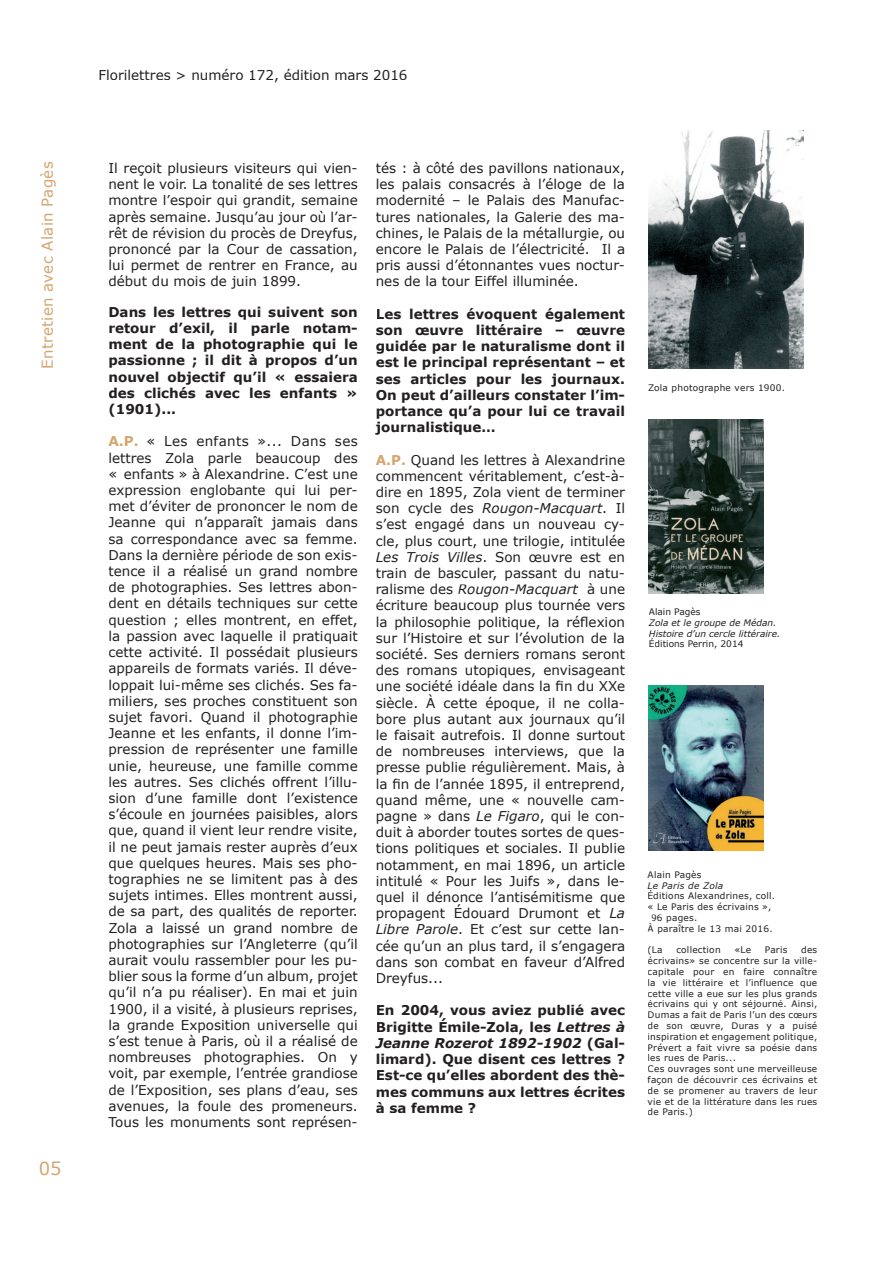
<style>
.page{position:relative;width:893px;height:1263px;background:#fff}
.page>*{position:absolute;margin:0;border:0;box-sizing:border-box;transform-origin:0 0}
.t1{font:18px "Verdana";color:#d5a56f}
.t2{font:15px "Verdana";letter-spacing:.02em;color:#d5a56f}
.t3{font:13.5px/16.2px "Verdana";color:#231f20;text-align:justify}
.t4{font:700 13.5px/16.2px "Verdana";color:#231f20;text-align:justify}
.t5{font:9px/10.8px "Verdana";letter-spacing:.025em;color:#231f20}
.t6{font:italic 9px/10.8px "Verdana";color:#231f20}
.t7{font:9px "Verdana";color:#231f20}
.t8{font:italic 9px "Verdana";letter-spacing:.025em;color:#231f20}
.s1{font-weight:700;color:#d5a56f}
.s2{font-style:italic}
</style>
<div class="page">
<img style="left:649px;top:131px;width:155px;height:238px">
<img style="left:649px;top:420px;width:115px;height:173px">
<img style="left:649px;top:686px;width:115px;height:164px">
<p class="t2" style="left:38px;top:369px;width:209px;rotate:-90deg">Entretien avec Alain Pagès</p>
<h1 class="t1" style="left:39px;top:1157px;width:24px">05</h1>
<p class="t3" style="left:98px;top:66px;width:311px">Florilettres &gt; numéro 172, édition mars 2016</p>
<p class="t3" style="left:108px;top:160px;width:251px">Il reçoit plusieurs visiteurs qui vien&shy;nent le voir. La tonalité de ses lettres montre l’espoir qui grandit, semaine après semaine. Jusqu’au jour où l’ar&shy;rêt de révision du procès de Dreyfus, prononcé par la Cour de cassation, lui permet de rentrer en France, au début du mois de juin 1899.</p>
<p class="t4" style="left:108px;top:303px;width:251px">Dans les lettres qui suivent son retour d’exil, il parle notam&shy;ment de la photographie qui le passionne ; il dit à propos d’un nouvel objectif qu’il « essaiera des clichés avec les enfants » (1901)...</p>
<p class="t3" style="left:108px;top:433px;width:251px"><span class="s1">A.P.</span> « Les enfants »... Dans ses lettres Zola parle beaucoup des « enfants » à Alexandrine. C’est une expression englobante qui lui per&shy;met d’éviter de prononcer le nom de Jeanne qui n’apparaît jamais dans sa correspondance avec sa femme.<br>Dans la dernière période de son exis&shy;tence il a réalisé un grand nombre de photographies. Ses lettres abon&shy;dent en détails techniques sur cette question ; elles montrent, en effet, la passion avec laquelle il pratiquait cette activité. Il possédait plusieurs appareils de formats variés. Il déve&shy;loppait lui-même ses clichés. Ses fa&shy;miliers, ses proches constituent son sujet favori. Quand il photographie Jeanne et les enfants, il donne l’im&shy;pression de représenter une famille unie, heureuse, une famille comme les autres. Ses clichés offrent l’illu&shy;sion d’une famille dont l’existence s’écoule en journées paisibles, alors que, quand il vient leur rendre visite, il ne peut jamais rester auprès d’eux que quelques heures. Mais ses pho&shy;tographies ne se limitent pas à des sujets intimes. Elles montrent aussi, de sa part, des qualités de reporter.<br>Zola a laissé un grand nombre de photographies sur l’Angleterre (qu’il aurait voulu rassembler pour les pu&shy;blier sous la forme d’un album, projet qu’il n’a pu réaliser). En mai et juin 1900, il a visité, à plusieurs reprises, la grande Exposition universelle qui s’est tenue à Paris, où il a réalisé de nombreuses photographies. On y voit, par exemple, l’entrée grandiose de l’Exposition, ses plans d’eau, ses avenues, la foule des promeneurs.<br>Tous les monuments sont représen-</p>
<p class="t3" style="left:376px;top:160px;width:251px">tés : à côté des pavillons nationaux, les palais consacrés à l’éloge de la modernité – le Palais des Manufac&shy;tures nationales, la Galerie des ma&shy;chines, le Palais de la métallurgie, ou encore le Palais de l’électricité. Il a pris aussi d’étonnantes vues noctur&shy;nes de la tour Eiffel illuminée.</p>
<p class="t4" style="left:376px;top:305px;width:251px">Les lettres évoquent également son œuvre littéraire – œuvre guidée par le naturalisme dont il est le principal représentant – et ses articles pour les journaux.<br>On peut d’ailleurs constater l’im&shy;portance qu’a pour lui ce travail journalistique…</p>
<p class="t3" style="left:376px;top:451px;width:251px"><span class="s1">A.P.</span> Quand les lettres à Alexandrine commencent véritablement, c’est-à&shy;dire en 1895, Zola vient de terminer son cycle des <span class="s2">Rougon-Macquart</span>. Il s’est engagé dans un nouveau cy&shy;cle, plus court, une trilogie, intitulée <span class="s2">Les Trois Villes</span>. Son œuvre est en train de basculer, passant du natu&shy;ralisme des <span class="s2">Rougon-Macquart</span> à une écriture beaucoup plus tournée vers la philosophie politique, la réflexion sur l’Histoire et sur l’évolution de la société. Ses derniers romans seront des romans utopiques, envisageant une société idéale dans la fin du XXe siècle. À cette époque, il ne colla&shy;bore plus autant aux journaux qu’il le faisait autrefois. Il donne surtout de nombreuses interviews, que la presse publie régulièrement. Mais, à la fin de l’année 1895, il entreprend, quand même, une « nouvelle cam&shy;pagne » dans <span class="s2">Le Figaro</span>, qui le con&shy;duit à aborder toutes sortes de ques&shy;tions politiques et sociales. Il publie notamment, en mai 1896, un article intitulé « Pour les Juifs », dans le&shy;quel il dénonce l’antisémitisme que propagent Édouard Drumont et <span class="s2">La Libre Parole</span>. Et c’est sur cette lan&shy;cée qu’un an plus tard, il s’engagera dans son combat en faveur d’Alfred Dreyfus...</p>
<p class="t4" style="left:376px;top:1002px;width:251px">En 2004, vous aviez publié avec Brigitte Émile-Zola, les <span class="s2">Lettres à Jeanne Rozerot 1892-1902</span> (Gal&shy;limard). Que disent ces lettres ?<br>Est-ce qu’elles abordent des thè&shy;mes communs aux lettres écrites à sa femme ?</p>
<p class="t5" style="left:648px;top:382px;width:139px">Zola photographe vers 1900.</p>
<p class="t7" style="left:649px;top:606px;width:53px">Alain Pagès</p>
<p class="t6" style="left:649px;top:617px;width:133px">Zola et le groupe de Médan.<br>Histoire d’un cercle littéraire.</p>
<p class="t7" style="left:649px;top:638px;width:96px">Éditions Perrin, 2014</p>
<p class="t5" style="left:648px;top:869px;width:55px">Alain Pagès</p>
<p class="t8" style="left:648px;top:879px;width:77px">Le Paris de Zola</p>
<p class="t5" style="left:648px;top:890px;width:129px">Éditions Alexandrines, coll.</p>
<p class="t5" style="left:648px;top:901px;width:125px">« Le Paris des écrivains »,</p>
<p class="t5" style="left:651px;top:912px;width:48px">96 pages.</p>
<p class="t5" style="left:648px;top:923px;width:127px">À paraître le 13 mai 2016.</p>
<p class="t5" style="left:648px;top:944px;width:16px">(La</p>
<p class="t5" style="left:676px;top:944px;width:46px">collection</p>
<p class="t5" style="left:734px;top:944px;width:18px">«Le</p>
<p class="t5" style="left:765px;top:944px;width:24px">Paris</p>
<p class="t5" style="left:648px;top:944px;width:171px;text-indent:154px">des écrivains» se concentre sur la ville&shy;capitale pour en faire connaître la vie littéraire et l’influence que cette ville a eue sur les plus grands écrivains qui y ont séjourné. Ainsi,<br>Dumas a fait de Paris l’un des cœurs de son œuvre, Duras y a puisé inspiration et engagement politique,<br>Prévert a fait vivre sa poésie dans les rues de Paris...<br>Ces ouvrages sont une merveilleuse façon de découvrir ces écrivains et de se promener au travers de leur vie et de la littérature dans les rues de Paris.)</p>
</div>
